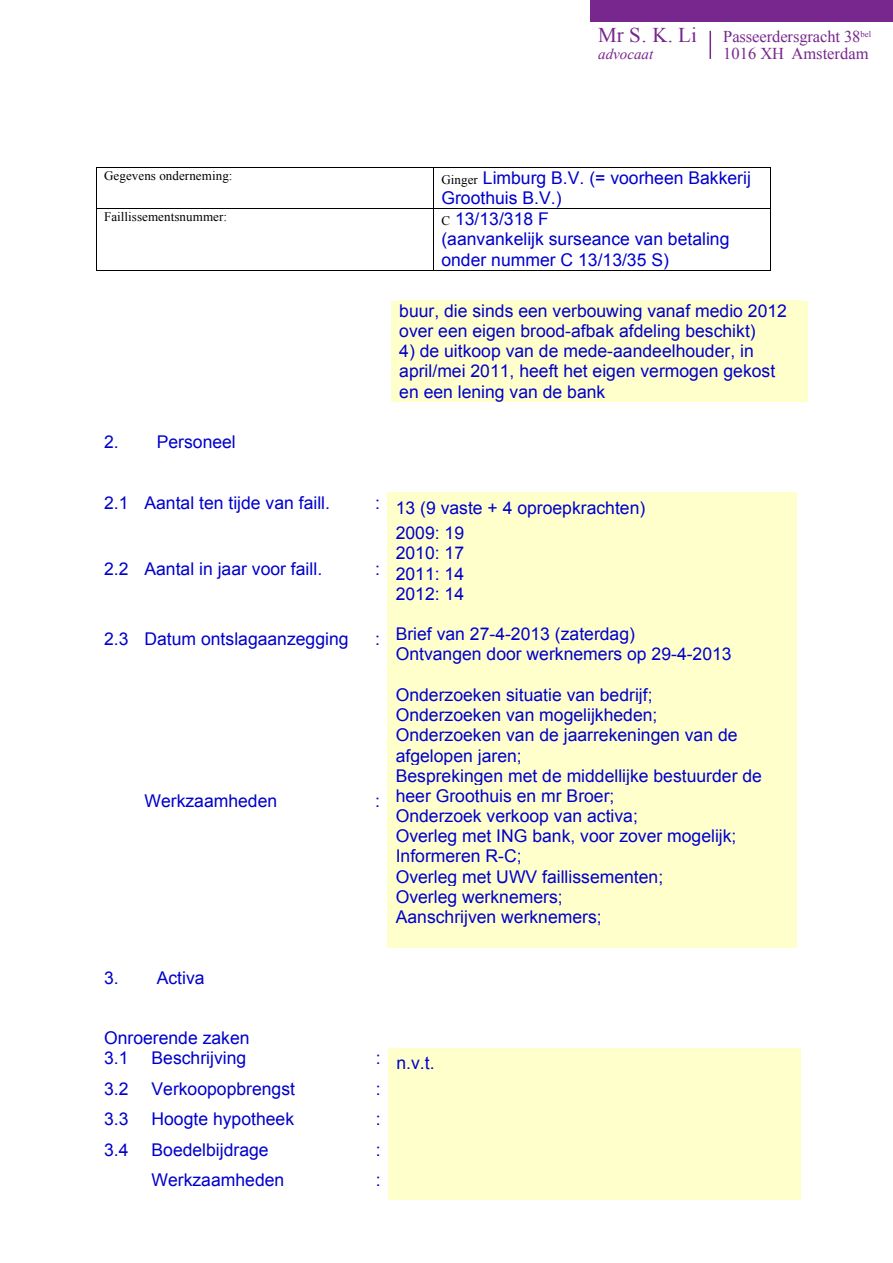
<style>
.page{position:relative;width:893px;height:1263px;background:#fff}
.page>*{position:absolute;margin:0;border:0;box-sizing:border-box;transform-origin:0 0}
.t1{font:21px "Times New Roman";color:#77278d}
.t2{font:17.55px/20.2px "Arial";color:#00c}
.t3{font:16.5px "Times New Roman";letter-spacing:-.005em;color:#77278d}
.t4{font:italic 15px "Times New Roman";color:#77278d}
.t5{font:13.05px "Times New Roman";letter-spacing:.005em;color:#000}
.s1{font-family:"Times New Roman";font-size:13.05px;color:#000}
</style>
<div class="page">
<hr style="left:709px;top:31px;width:2px;height:28px;background:#77278d">
<div style="left:590px;top:0;width:303px;height:21px;background:#77278d"></div>
<hr style="left:96px;top:167px;width:337px;height:1px;background:#000">
<hr style="left:434px;top:167px;width:336px;height:1px;background:#000">
<hr style="left:96px;top:168px;width:1px;height:40px;background:#000">
<hr style="left:433px;top:168px;width:1px;height:40px;background:#000">
<hr style="left:770px;top:168px;width:1px;height:40px;background:#000">
<hr style="left:96px;top:208px;width:337px;height:1px;background:#000">
<hr style="left:434px;top:208px;width:336px;height:1px;background:#000">
<hr style="left:96px;top:209px;width:1px;height:61px;background:#000">
<hr style="left:96px;top:270px;width:337px;height:1px;background:#000">
<hr style="left:433px;top:209px;width:1px;height:61px;background:#000">
<hr style="left:434px;top:270px;width:336px;height:1px;background:#000">
<hr style="left:770px;top:209px;width:1px;height:61px;background:#000">
<div style="left:391px;top:301px;width:417px;height:101px;background:#ffc"></div>
<div style="left:388px;top:493px;width:409px;height:30px;background:#ffc"></div>
<div style="left:388px;top:523px;width:409px;height:101px;background:#ffc"></div>
<div style="left:388px;top:624px;width:409px;height:40px;background:#ffc"></div>
<div style="left:388px;top:664px;width:409px;height:283px;background:#ffc"></div>
<div style="left:388px;top:1048px;width:413px;height:30px;background:#ffc"></div>
<div style="left:388px;top:1078px;width:413px;height:31px;background:#ffc"></div>
<div style="left:388px;top:1109px;width:413px;height:30px;background:#ffc"></div>
<div style="left:388px;top:1139px;width:413px;height:30px;background:#ffc"></div>
<div style="left:388px;top:1169px;width:413px;height:31px;background:#ffc"></div>
<p class="t1" style="left:598px;top:21px;width:100px">Mr S. K. Li</p>
<p class="t3" style="left:723px;top:25px;width:149px">Passeerdersgracht 38<sup>bel</sup></p>
<p class="t4" style="left:598px;top:44px;width:56px">advocaat</p>
<p class="t3" style="left:723px;top:42px;width:147px">1016 XH Amsterdam</p>
<p class="t5" style="left:104px;top:167px;width:130px">Gegevens onderneming:</p>
<p class="t2" style="left:441px;top:168px;width:311px"><span class="s1">Ginger</span> Limburg B.V. (= voorheen Bakkerij<br>Groothuis B.V.)</p>
<p class="t5" style="left:104px;top:208px;width:124px">Faillissementsnummer:</p>
<p class="t2" style="left:441px;top:209px;width:290px"><span class="s1">C</span> 13/13/318 F<br>(aanvankelijk surseance van betaling onder nummer C 13/13/35 S)</p>
<p class="t2" style="left:399px;top:301px;width:389px">buur, die sinds een verbouwing vanaf medio 2012 over een eigen brood-afbak afdeling beschikt)</p>
<p class="t2" style="left:399px;top:341px;width:377px">4) de uitkoop van de mede-aandeelhouder, in april/mei 2011, heeft het eigen vermogen gekost en een lening van de bank</p>
<p class="t2" style="left:104px;top:432px;width:133px">2. Personeel</p>
<p class="t2" style="left:104px;top:493px;width:227px">2.1 Aantal ten tijde van faill.</p>
<p class="t2" style="left:375px;top:498px;width:272px">: 13 (9 vaste + 4 oproepkrachten)</p>
<p class="t2" style="left:104px;top:558px;width:220px">2.2 Aantal in jaar voor faill.</p>
<p class="t2" style="left:375px;top:558px;width:6px">:</p>
<p class="t2" style="left:396px;top:523px;width:70px;text-align:justify">2009: 19<br>2010: 17<br>2011: 14<br>2012: 14</p>
<p class="t2" style="left:104px;top:629px;width:246px">2.3 Datum ontslagaanzegging</p>
<p class="t2" style="left:396px;top:624px;width:337px;text-indent:-21px">: Brief van 27-4-2013 (zaterdag)<br>Ontvangen door werknemers op 29-4-2013</p>
<p class="t2" style="left:144px;top:791px;width:134px">Werkzaamheden</p>
<p class="t2" style="left:375px;top:791px;width:6px">:</p>
<p class="t2" style="left:396px;top:685px;width:368px">Onderzoeken situatie van bedrijf;<br>Onderzoeken van mogelijkheden;<br>Onderzoeken van de jaarrekeningen van de afgelopen jaren;<br>Besprekingen met de middellijke bestuurder de heer Groothuis en mr Broer;<br>Onderzoek verkoop van activa;<br>Overleg met ING bank, voor zover mogelijk;<br>Informeren R-C;<br>Overleg met UWV faillissementen;<br>Overleg werknemers;<br>Aanschrijven werknemers;</p>
<p class="t2" style="left:104px;top:967px;width:102px">3. Activa</p>
<p class="t2" style="left:104px;top:1028px;width:147px">Onroerende zaken<br>3.1</p>
<p class="t2" style="left:152px;top:1048px;width:96px">Beschrijving</p>
<p class="t2" style="left:376px;top:1053px;width:60px">: n.v.t.</p>
<p class="t2" style="left:104px;top:1078px;width:26px">3.2</p>
<p class="t2" style="left:152px;top:1078px;width:145px">Verkoopopbrengst</p>
<p class="t2" style="left:376px;top:1078px;width:6px">:</p>
<p class="t2" style="left:104px;top:1109px;width:26px">3.3</p>
<p class="t2" style="left:152px;top:1109px;width:144px">Hoogte hypotheek</p>
<p class="t2" style="left:376px;top:1109px;width:6px">:</p>
<p class="t2" style="left:104px;top:1139px;width:26px">3.4</p>
<p class="t2" style="left:152px;top:1139px;width:119px">Boedelbijdrage</p>
<p class="t2" style="left:376px;top:1139px;width:6px">:</p>
<p class="t2" style="left:152px;top:1169px;width:134px">Werkzaamheden</p>
<p class="t2" style="left:376px;top:1169px;width:6px">:</p>
</div>
